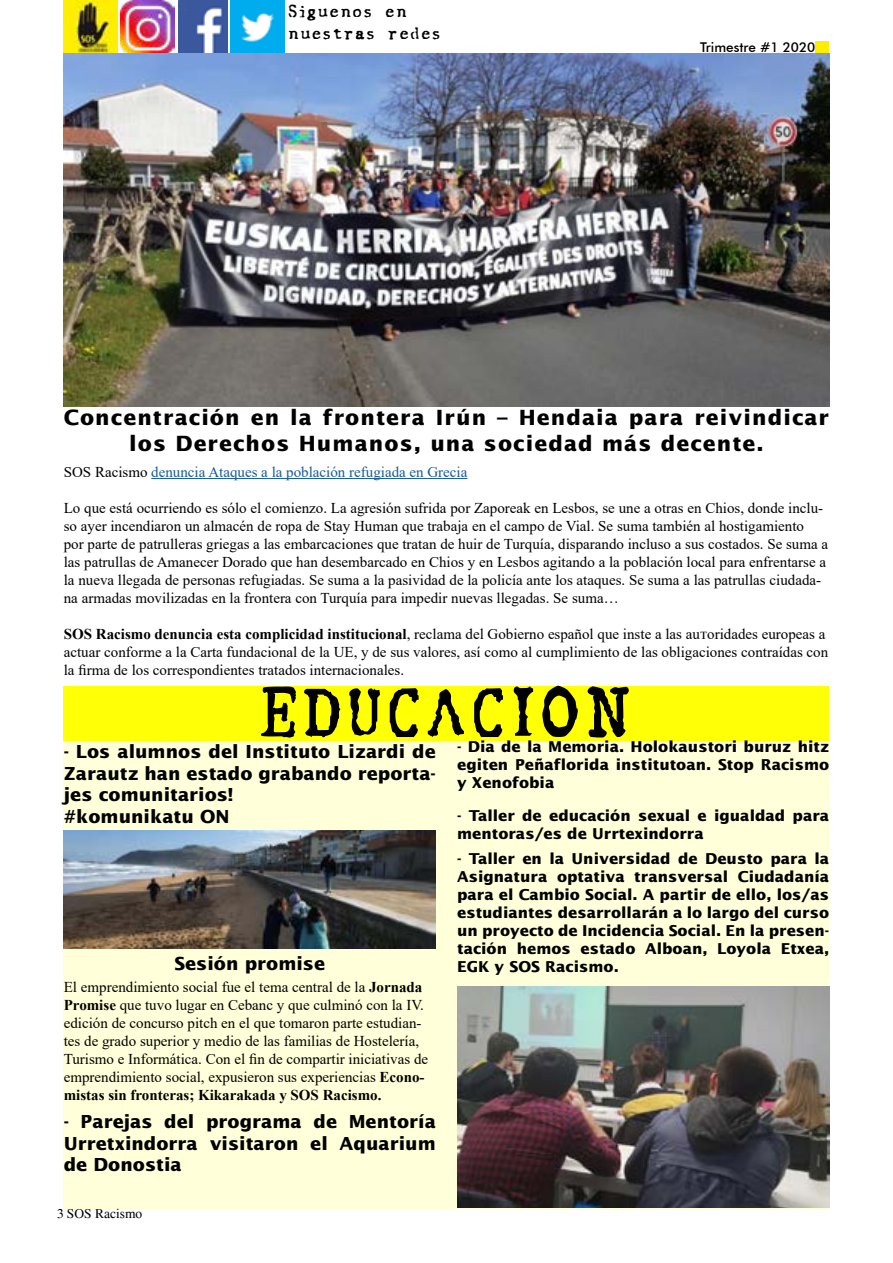
<style>
.page{position:relative;width:893px;height:1263px;background:#fff}
.page>*{position:absolute;margin:0;border:0;box-sizing:border-box;transform-origin:0 0}
.t1{font:69px "CFFBI Old Report";letter-spacing:.05em;color:#000}
.t2{font:700 21px/25.2px "Lucida Sans";letter-spacing:.05em;color:#000;text-align:center}
.t3{font:700 18px/21.6px "Lucida Sans";color:#000}
.t4{font:18px/21.6px "CFFBI Old Report";letter-spacing:.08em;color:#000}
.t5{font:15px/18px "Times New Roman";color:#000}
.t6{font:700 15px/18px "Lucida Sans";color:#000;text-align:justify}
.t7{font:15px "Times New Roman";color:#165b9a}
.t8{font:500 13.5px "Futura BT";color:#000}
.t9{font:13.5px "Times";color:#000}
.s1{color:#000}
.s2{font-weight:700}
</style>
<div class="page">
<div style="left:815px;top:42px;width:14px;height:12px;background:#ffed00"></div>
<img style="left:178px;top:0;width:49px;height:54px">
<img style="left:121px;top:0;width:54px;height:54px">
<img style="left:64px;top:0;width:54px;height:54px">
<img style="left:230px;top:0;width:55px;height:54px">
<div style="left:64px;top:686px;width:765px;height:54px;background:#ffff05"></div>
<img style="left:64px;top:54px;width:765px;height:352px">
<hr style="left:151px;top:478px;width:316px;height:1px;background:#165b9a">
<div style="left:64px;top:740px;width:765px;height:469px;background:#ffffd9"></div>
<img style="left:64px;top:830px;width:372px;height:118px">
<img style="left:457px;top:986px;width:372px;height:222px">
<p class="t4" style="left:288px;top:0;width:154px">Siguenos en nuestras redes</p>
<p class="t8" style="left:700px;top:39px;width:117px">Trimestre #1 2020</p>
<h2 class="t2" style="left:64px;top:406px;width:767px">Concentración en la frontera Irún – Hendaia para reivindicar los Derechos Humanos, una sociedad más decente.</h2>
<p class="t7" style="left:64px;top:461px;width:405px"><span class="s1">SOS Racismo</span> denuncia Ataques a la población refugiada en Grecia</p>
<p class="t5" style="left:64px;top:498px;width:766px">Lo que está ocurriendo es sólo el comienzo. La agresión sufrida por Zaporeak en Lesbos, se une a otras en Chios, donde inclu&shy;so ayer incendiaron un almacén de ropa de Stay Human que trabaja en el campo de Vial. Se suma también al hostigamiento<br>por parte de patrulleras griegas a las embarcaciones que tratan de huir de Turquía, disparando incluso a sus costados. Se suma a las patrullas de Amanecer Dorado que han desembarcado en Chios y en Lesbos agitando a la población local para enfrentarse a la nueva llegada de personas refugiadas. Se suma a la pasividad de la policía ante los ataques. Se suma a las patrullas ciudada&shy;na armadas movilizadas en la frontera con Turquía para impedir nuevas llegadas. Se suma…</p>
<p class="t5" style="left:64px;top:624px;width:766px"><span class="s2">SOS Racismo denuncia esta complicidad institucional</span>, reclama del Gobierno español que inste a las auToridades europeas a actuar conforme a la Carta fundacional de la UE, y de sus valores, así como al cumplimiento de las obligaciones contraídas con la firma de los correspondientes tratados internacionales.</p>
<h1 class="t1" style="left:260px;top:671px;width:374px">EDUCACION</h1>
<p class="t3" style="left:64px;top:763px;width:374px">Zarautz han estado grabando reporta&shy;jes comunitarios!<br>#komunikatu ON</p>
<p class="t6" style="left:457px;top:738px;width:374px">- Dia de la Memoria. Holokaustori buruz hitz egiten Peñaflorida institutoan. Stop Racismo y Xenofobia</p>
<p class="t6" style="left:457px;top:807px;width:374px">- Taller de educación sexual e igualdad para mentoras/es de Urrtexindorra</p>
<p class="t6" style="left:457px;top:850px;width:374px">- Taller en la Universidad de Deusto para la Asignatura optativa transversal Ciudadanía para el Cambio Social. A partir de ello, los/as estudiantes desarrollarán a lo largo del curso un proyecto de Incidencia Social. En la presen&shy;tación hemos estado Alboan, Loyola Etxea, EGK y SOS Racismo.</p>
<p class="t3" style="left:64px;top:741px;width:374px">- Los alumnos del Instituto Lizardi de</p>
<p class="t3" style="left:174px;top:953px;width:152px">Sesión promise</p>
<p class="t5" style="left:64px;top:977px;width:366px">El emprendimiento social fue el tema central de la <span class="s2">Jornada Promise</span> que tuvo lugar en Cebanc y que culminó con la IV. edición de concurso pitch en el que tomaron parte estudian&shy;tes de grado superior y medio de las familias de Hostelería, Turismo e Informática. Con el fin de compartir iniciativas de emprendimiento social, expusieron sus experiencias <span class="s2">Econo&shy;mistas sin fronteras; Kikarakada y SOS Racismo.</span></p>
<p class="t3" style="left:64px;top:1111px;width:374px;text-align:justify">- Parejas del programa de Mentoría Urretxindorra visitaron el Aquarium de Donostia</p>
<p class="t9" style="left:57px;top:1206px;width:87px">3 SOS Racismo</p>
</div>
